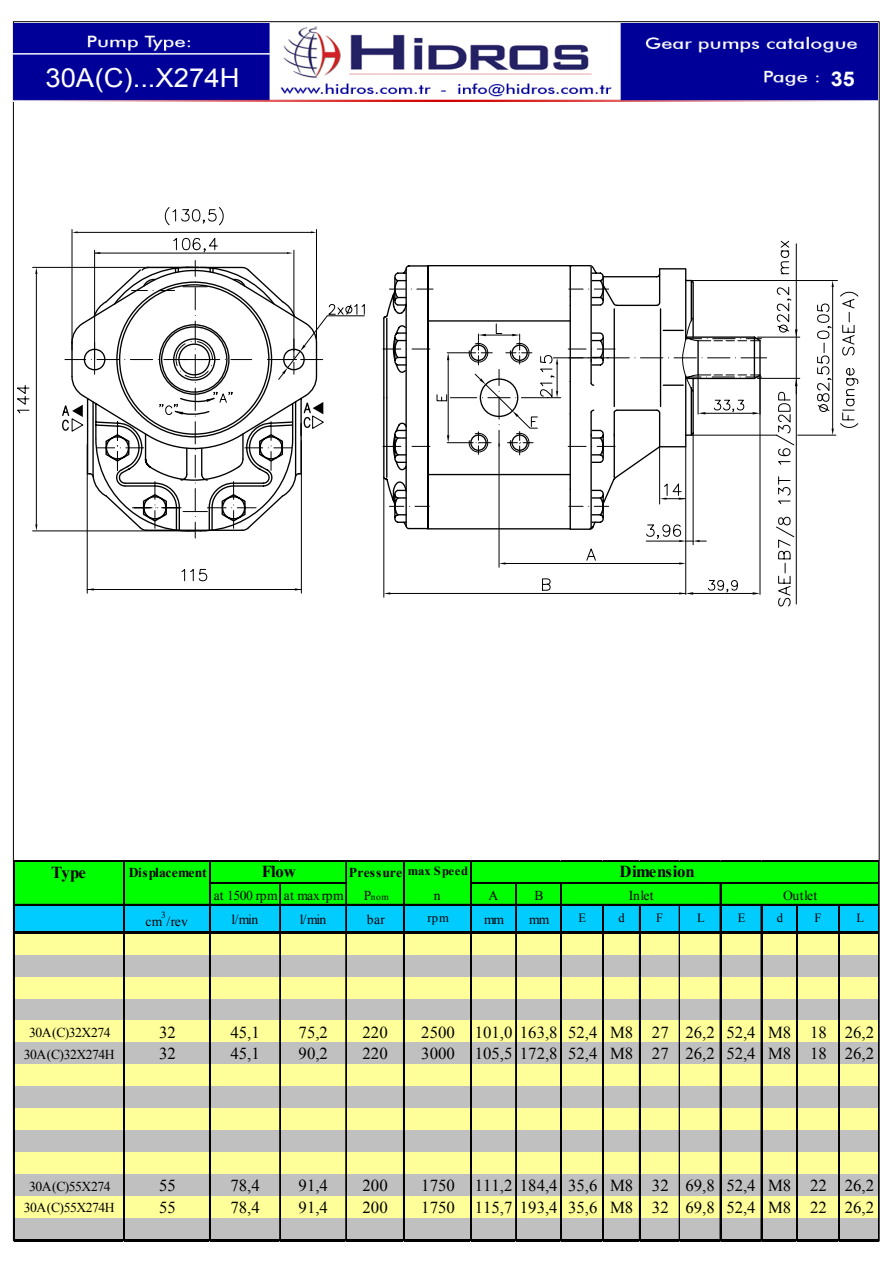
<style>
.page{position:relative;width:893px;height:1263px;background:#fff}
.page>*{position:absolute;margin:0;border:0;box-sizing:border-box;transform-origin:0 0}
.t1{font:26.25px "Arial";letter-spacing:.005em;color:#fff;scale:1.04 1}
.t2{font:700 20.25px "Arial";color:#fff;scale:1.06 1}
.t3{font:16.8px "Times New Roman";color:#000}
.t4{font:700 16.8px "Times New Roman";letter-spacing:-.025em;color:#000}
.t5{font:13.65px "Times New Roman";letter-spacing:-.035em;color:#000}
.t6{font:700 13.65px "Times New Roman";color:#000}
.t7{font:12.6px "Times New Roman";color:#000}
.t8{font:700 12.6px "Times New Roman";letter-spacing:.03em;color:#000}
.t9{font:9.45px "Times New Roman";color:#000}
.s1{font-size:13.65px}
</style>
<div class="page">
<hr style="left:691px;top:280px;width:146px;height:1px;background:#000">
<hr style="left:798px;top:435px;width:38px;height:1px;background:#000">
<hr style="left:33px;top:267px;width:161px;height:1px;background:#000">
<hr style="left:72px;top:229px;width:1px;height:121px;background:#000">
<svg style="left:17px;top:385px;width:13px;height:29px"></svg>
<svg style="left:35px;top:524px;width:2px;height:7px"></svg>
<hr style="left:33px;top:531px;width:161px;height:1px;background:#000">
<hr style="left:36px;top:274px;width:1px;height:250px;background:#000">
<svg style="left:181px;top:568px;width:26px;height:13px"></svg>
<hr style="left:87px;top:589px;width:214px;height:1px;background:#000">
<hr style="left:796px;top:244px;width:1px;height:360px;background:#000">
<hr style="left:87px;top:445px;width:1px;height:148px;background:#000">
<svg style="left:301px;top:542px;width:490px;height:65px"></svg>
<div style="left:14px;top:862px;width:865px;height:43px;background:#0f0"></div>
<div style="left:14px;top:904px;width:865px;height:30px;background:#0cf"></div>
<div style="left:14px;top:933px;width:865px;height:23px;background:#ffff9a"></div>
<div style="left:14px;top:955px;width:865px;height:23px;background:#c0c0c0"></div>
<div style="left:14px;top:977px;width:865px;height:23px;background:#ffff9a"></div>
<div style="left:14px;top:999px;width:865px;height:22px;background:#c0c0c0"></div>
<div style="left:14px;top:1020px;width:865px;height:23px;background:#ffff9a"></div>
<div style="left:14px;top:1042px;width:865px;height:23px;background:#c0c0c0"></div>
<div style="left:14px;top:1064px;width:865px;height:23px;background:#ffff9a"></div>
<div style="left:14px;top:1086px;width:865px;height:23px;background:#c0c0c0"></div>
<div style="left:14px;top:1108px;width:865px;height:23px;background:#ffff9a"></div>
<div style="left:14px;top:1130px;width:865px;height:23px;background:#c0c0c0"></div>
<div style="left:14px;top:1152px;width:865px;height:23px;background:#ffff9a"></div>
<div style="left:14px;top:1174px;width:865px;height:23px;background:#c0c0c0"></div>
<div style="left:14px;top:1196px;width:865px;height:23px;background:#ffff9a"></div>
<div style="left:14px;top:1218px;width:865px;height:23px;background:#c0c0c0"></div>
<hr style="left:14px;top:860px;width:865px;height:2px;background:#000">
<hr style="left:211px;top:882px;width:136px;height:2px;background:#000">
<hr style="left:472px;top:882px;width:406px;height:2px;background:#000">
<hr style="left:14px;top:904px;width:864px;height:1px;background:#000">
<hr style="left:123px;top:862px;width:2px;height:70px;background:#000">
<hr style="left:209px;top:862px;width:2px;height:70px;background:#000">
<hr style="left:279px;top:883px;width:1px;height:49px;background:#000">
<hr style="left:280px;top:884px;width:1px;height:48px;background:#000">
<hr style="left:345px;top:861px;width:1px;height:71px;background:#000">
<hr style="left:346px;top:862px;width:1px;height:70px;background:#000">
<hr style="left:403px;top:862px;width:1px;height:70px;background:#000">
<hr style="left:470px;top:861px;width:1px;height:71px;background:#000">
<hr style="left:471px;top:862px;width:1px;height:70px;background:#000">
<hr style="left:515px;top:883px;width:1px;height:49px;background:#000">
<hr style="left:516px;top:884px;width:1px;height:48px;background:#000">
<hr style="left:560px;top:883px;width:1px;height:49px;background:#000">
<hr style="left:561px;top:884px;width:1px;height:48px;background:#000">
<svg style="left:602px;top:905px;width:2px;height:27px"></svg>
<svg style="left:639px;top:905px;width:1px;height:27px"></svg>
<svg style="left:679px;top:905px;width:1px;height:27px"></svg>
<hr style="left:720px;top:884px;width:1px;height:48px;background:#000">
<svg style="left:761px;top:905px;width:1px;height:27px"></svg>
<svg style="left:796px;top:905px;width:2px;height:27px"></svg>
<hr style="left:838px;top:905px;width:2px;height:27px;background:#000">
<hr style="left:14px;top:932px;width:865px;height:2px;background:#000">
<hr style="left:13px;top:860px;width:1px;height:381px;background:#000">
<hr style="left:123px;top:934px;width:2px;height:305px;background:#000">
<hr style="left:209px;top:934px;width:2px;height:305px;background:#000">
<hr style="left:279px;top:934px;width:1px;height:305px;background:#000">
<hr style="left:280px;top:934px;width:1px;height:305px;background:#000">
<hr style="left:345px;top:934px;width:1px;height:305px;background:#000">
<hr style="left:346px;top:934px;width:1px;height:305px;background:#000">
<hr style="left:403px;top:934px;width:1px;height:305px;background:#000">
<hr style="left:470px;top:934px;width:1px;height:305px;background:#000">
<hr style="left:471px;top:934px;width:1px;height:305px;background:#000">
<hr style="left:515px;top:934px;width:1px;height:305px;background:#000">
<hr style="left:516px;top:934px;width:1px;height:305px;background:#000">
<hr style="left:560px;top:934px;width:1px;height:305px;background:#000">
<hr style="left:561px;top:934px;width:1px;height:305px;background:#000">
<hr style="left:602px;top:934px;width:1px;height:305px;background:#000">
<hr style="left:603px;top:934px;width:1px;height:305px;background:#000">
<hr style="left:639px;top:934px;width:1px;height:305px;background:#000">
<hr style="left:679px;top:934px;width:1px;height:305px;background:#000">
<hr style="left:720px;top:934px;width:1px;height:305px;background:#000">
<hr style="left:761px;top:934px;width:1px;height:305px;background:#000">
<hr style="left:796px;top:934px;width:1px;height:305px;background:#000">
<hr style="left:797px;top:934px;width:1px;height:305px;background:#000">
<hr style="left:838px;top:934px;width:2px;height:305px;background:#000">
<hr style="left:14px;top:1239px;width:865px;height:2px;background:#000">
<hr style="left:878px;top:862px;width:1px;height:379px;background:#000">
<hr style="left:685px;top:447px;width:1px;height:147px;background:#000">
<hr style="left:760px;top:375px;width:1px;height:219px;background:#000">
<hr style="left:693px;top:593px;width:59px;height:1px;background:#000">
<svg style="left:679px;top:592px;width:14px;height:3px"></svg>
<svg style="left:752px;top:592px;width:8px;height:3px"></svg>
<svg style="left:707px;top:580px;width:31px;height:13px"></svg>
<svg style="left:840px;top:291px;width:18px;height:137px"></svg>
<svg style="left:61px;top:231px;width:773px;height:311px"></svg>
<img style="left:13px;top:23px;width:864px;height:79px">
<h1 class="t1" style="left:46px;top:68px;width:188px">30A(C)...X274H</h1>
<p class="t2" style="left:831px;top:71px;width:24px">35</p>
<p class="t4" style="left:619px;top:865px;width:77px">Dimension</p>
<p class="t5" style="left:629px;top:890px;width:26px">Inlet</p>
<p class="t5" style="left:783px;top:890px;width:36px">Outlet</p>
<p class="t4" style="left:262px;top:865px;width:36px">Flow</p>
<p class="t4" style="left:51px;top:866px;width:36px">Type</p>
<p class="t6" style="left:129px;top:868px;width:79px">D mecal ps i tne</p>
<p class="t6" style="left:349px;top:868px;width:55px">P erusser</p>
<p class="t8" style="left:408px;top:867px;width:62px">max Speed</p>
<p class="t5" style="left:214px;top:890px;width:132px">at 1500 rpm at max rpm</p>
<p class="t9" style="left:364px;top:894px;width:27px"><span class="s1">P</span>nom</p>
<p class="t5" style="left:434px;top:890px;width:8px">n</p>
<p class="t5" style="left:488px;top:890px;width:11px">A</p>
<p class="t5" style="left:534px;top:890px;width:11px">B</p>
<p class="t5" style="left:146px;top:917px;width:44px">cm /rev</p>
<p class="t9" style="left:161px;top:911px;width:6px">3</p>
<p class="t5" style="left:231px;top:914px;width:28px">l/min</p>
<p class="t5" style="left:300px;top:914px;width:28px">l/min</p>
<p class="t5" style="left:367px;top:914px;width:20px">bar</p>
<p class="t7" style="left:428px;top:913px;width:23px">rpm</p>
<p class="t5" style="left:484px;top:914px;width:22px">mm</p>
<p class="t5" style="left:529px;top:914px;width:22px">mm</p>
<p class="t7" style="left:578px;top:913px;width:9px">E</p>
<p class="t7" style="left:618px;top:913px;width:8px">d</p>
<p class="t7" style="left:656px;top:913px;width:8px">F</p>
<p class="t7" style="left:697px;top:913px;width:9px">L</p>
<p class="t7" style="left:738px;top:913px;width:9px">E</p>
<p class="t7" style="left:777px;top:913px;width:8px">d</p>
<p class="t7" style="left:814px;top:913px;width:8px">F</p>
<p class="t7" style="left:856px;top:913px;width:9px">L</p>
<p class="t5" style="left:29px;top:1027px;width:83px">30A(C)32X274</p>
<p class="t3" style="left:159px;top:1026px;width:18px">32</p>
<p class="t3" style="left:230px;top:1026px;width:31px">45,1</p>
<p class="t3" style="left:299px;top:1026px;width:31px">75,2</p>
<p class="t3" style="left:363px;top:1026px;width:27px">220</p>
<p class="t3" style="left:421px;top:1026px;width:454px">2500 101,0 163,8 52,4 M8 27 26,2 52,4 M8 18 26,2</p>
<p class="t5" style="left:24px;top:1049px;width:92px">30A(C)32X274H</p>
<p class="t3" style="left:159px;top:1048px;width:18px">32</p>
<p class="t3" style="left:230px;top:1048px;width:31px">45,1</p>
<p class="t3" style="left:299px;top:1048px;width:31px">90,2</p>
<p class="t3" style="left:363px;top:1048px;width:27px">220</p>
<p class="t3" style="left:421px;top:1048px;width:454px">3000 105,5 172,8 52,4 M8 27 26,2 52,4 M8 18 26,2</p>
<p class="t5" style="left:29px;top:1181px;width:83px">30A(C)55X274</p>
<p class="t3" style="left:159px;top:1180px;width:18px">55</p>
<p class="t3" style="left:230px;top:1180px;width:31px">78,4</p>
<p class="t3" style="left:299px;top:1180px;width:31px">91,4</p>
<p class="t3" style="left:363px;top:1180px;width:27px">200</p>
<p class="t3" style="left:421px;top:1180px;width:454px">1750 111,2 184,4 35,6 M8 32 69,8 52,4 M8 22 26,2</p>
<p class="t5" style="left:24px;top:1203px;width:92px">30A(C)55X274H</p>
<p class="t3" style="left:159px;top:1202px;width:18px">55</p>
<p class="t3" style="left:230px;top:1202px;width:31px">78,4</p>
<p class="t3" style="left:299px;top:1202px;width:31px">91,4</p>
<p class="t3" style="left:363px;top:1202px;width:27px">200</p>
<p class="t3" style="left:421px;top:1202px;width:454px">1750 115,7 193,4 35,6 M8 32 69,8 52,4 M8 22 26,2</p>
</div>
